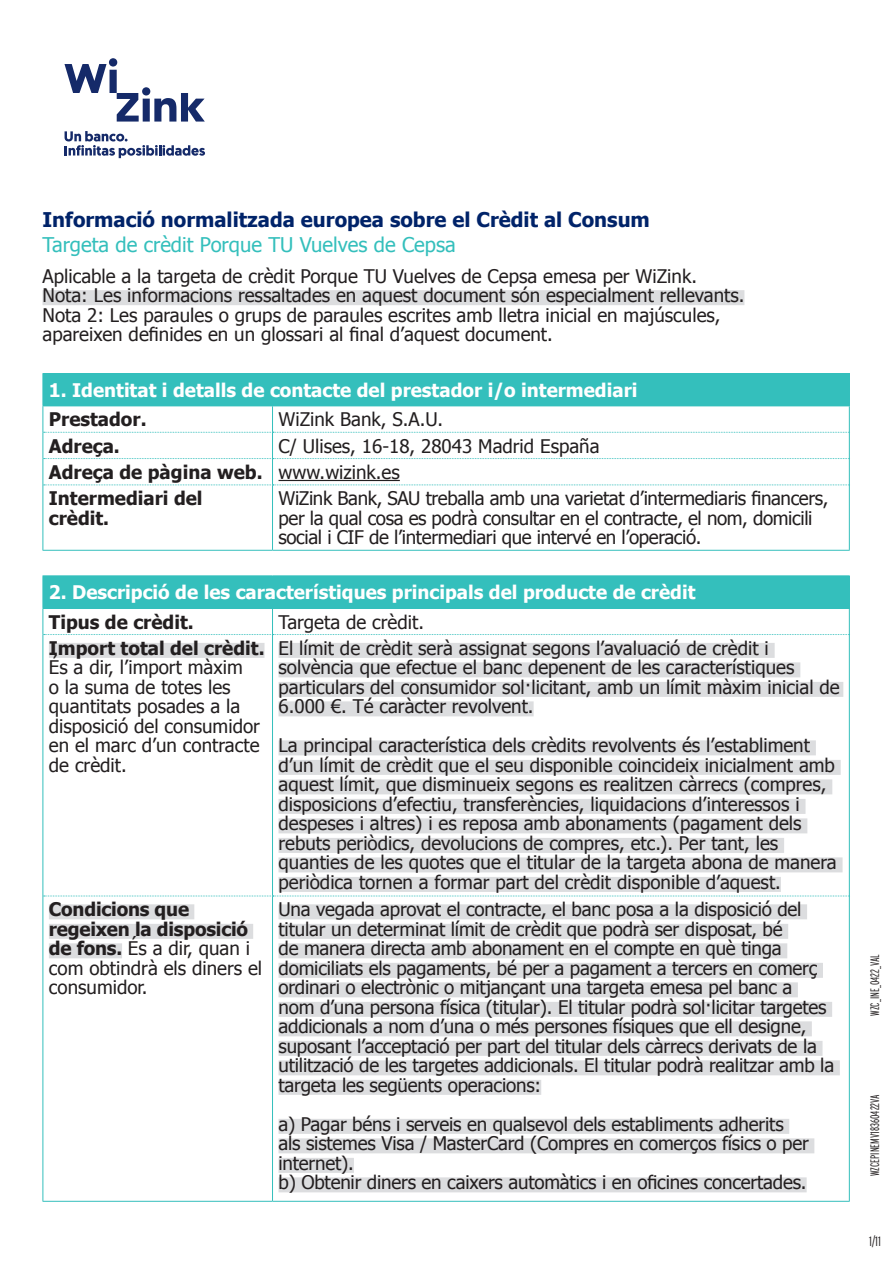
<style>
.page{position:relative;width:893px;height:1263px;background:#fff}
.page>*{position:absolute;margin:0;border:0;box-sizing:border-box;transform-origin:0 0}
.t1{font:700 20.25px "Tahoma";color:#002369}
.t2{font:20.25px "Tahoma";color:#34bfbc}
.t3{font:18.75px/19.5px "Tahoma";color:#231f20}
.t4{font:18.75px/19.5px "Tahoma";letter-spacing:-.02em;color:#231f20}
.t5{font:700 18.75px "Tahoma";color:#fff}
.t6{font:700 18.75px "Tahoma";color:#231f20}
.t7{font:300 extra-condensed 13.5px "Interstate";color:#231f20}
.t8{font:300 extra-condensed 12.3px "Interstate";color:#231f20}
.s1{font-weight:700}
</style>
<div class="page">
<div style="left:43px;top:290px;width:701px;height:15px;background:#dcdddf"></div>
<svg style="left:64px;top:58px;width:141px;height:64px"></svg>
<svg style="left:65px;top:131px;width:140px;height:27px"></svg>
<div style="left:43px;top:373px;width:806px;height:33px;background:#34bfbc"></div>
<hr style="left:273px;top:373px;width:577px;height:1px;background:#34bfbc">
<hr style="left:849px;top:374px;width:1px;height:31px;background:#34bfbc">
<hr style="left:273px;top:405px;width:577px;height:1px;background:#34bfbc">
<hr style="left:43px;top:485px;width:1px;height:65px;background:#34bfbc">
<hr style="left:849px;top:485px;width:1px;height:65px;background:#34bfbc">
<hr style="left:43px;top:550px;width:230px;height:1px;background:#34bfbc">
<hr style="left:273px;top:550px;width:577px;height:1px;background:#34bfbc">
<hr style="left:272px;top:485px;width:1px;height:65px;background:#34bfbc">
<svg style="left:43px;top:406px;width:807px;height:79px"></svg>
<hr style="left:279px;top:480px;width:121px;height:1px;background:#231f20">
<div style="left:43px;top:576px;width:806px;height:32px;background:#34bfbc"></div>
<hr style="left:43px;top:575px;width:230px;height:1px;background:#34bfbc">
<hr style="left:273px;top:575px;width:577px;height:1px;background:#34bfbc">
<hr style="left:849px;top:576px;width:1px;height:32px;background:#34bfbc">
<hr style="left:43px;top:608px;width:230px;height:1px;background:#34bfbc">
<hr style="left:273px;top:608px;width:577px;height:1px;background:#34bfbc">
<hr style="left:43px;top:634px;width:1px;height:262px;background:#34bfbc">
<hr style="left:849px;top:634px;width:1px;height:262px;background:#34bfbc">
<hr style="left:43px;top:896px;width:1px;height:305px;background:#34bfbc">
<hr style="left:849px;top:896px;width:1px;height:305px;background:#34bfbc">
<hr style="left:272px;top:635px;width:1px;height:261px;background:#34bfbc">
<hr style="left:272px;top:896px;width:1px;height:305px;background:#34bfbc">
<svg style="left:43px;top:609px;width:807px;height:26px"></svg>
<svg style="left:44px;top:896px;width:806px;height:1px"></svg>
<hr style="left:43px;top:1201px;width:230px;height:1px;background:#34bfbc">
<hr style="left:273px;top:1201px;width:577px;height:1px;background:#34bfbc">
<div style="left:49px;top:643px;width:216px;height:15px;background:#dcdddf"></div>
<div style="left:279px;top:643px;width:496px;height:15px;background:#dcdddf"></div>
<div style="left:279px;top:662px;width:521px;height:15px;background:#dcdddf"></div>
<div style="left:279px;top:682px;width:564px;height:15px;background:#dcdddf"></div>
<div style="left:279px;top:701px;width:255px;height:15px;background:#dcdddf"></div>
<div style="left:279px;top:740px;width:537px;height:15px;background:#dcdddf"></div>
<div style="left:279px;top:760px;width:562px;height:15px;background:#dcdddf"></div>
<div style="left:279px;top:779px;width:553px;height:15px;background:#dcdddf"></div>
<div style="left:279px;top:799px;width:526px;height:15px;background:#dcdddf"></div>
<div style="left:279px;top:818px;width:528px;height:15px;background:#dcdddf"></div>
<div style="left:279px;top:838px;width:505px;height:15px;background:#dcdddf"></div>
<div style="left:279px;top:857px;width:563px;height:15px;background:#dcdddf"></div>
<div style="left:279px;top:877px;width:502px;height:15px;background:#dcdddf"></div>
<div style="left:49px;top:904px;width:145px;height:15px;background:#dcdddf"></div>
<div style="left:49px;top:924px;width:204px;height:15px;background:#dcdddf"></div>
<div style="left:49px;top:943px;width:73px;height:15px;background:#dcdddf"></div>
<div style="left:279px;top:904px;width:528px;height:15px;background:#dcdddf"></div>
<div style="left:279px;top:924px;width:509px;height:15px;background:#dcdddf"></div>
<div style="left:279px;top:943px;width:508px;height:15px;background:#dcdddf"></div>
<div style="left:279px;top:963px;width:544px;height:15px;background:#dcdddf"></div>
<div style="left:279px;top:982px;width:519px;height:15px;background:#dcdddf"></div>
<div style="left:279px;top:1002px;width:553px;height:15px;background:#dcdddf"></div>
<div style="left:279px;top:1021px;width:533px;height:15px;background:#dcdddf"></div>
<div style="left:279px;top:1041px;width:543px;height:15px;background:#dcdddf"></div>
<div style="left:279px;top:1060px;width:561px;height:15px;background:#dcdddf"></div>
<div style="left:279px;top:1080px;width:262px;height:15px;background:#dcdddf"></div>
<div style="left:279px;top:1119px;width:510px;height:15px;background:#dcdddf"></div>
<div style="left:279px;top:1138px;width:535px;height:15px;background:#dcdddf"></div>
<div style="left:279px;top:1158px;width:75px;height:15px;background:#dcdddf"></div>
<div style="left:279px;top:1177px;width:528px;height:15px;background:#dcdddf"></div>
<p class="t1" style="left:43px;top:207px;width:609px">Informació normalitzada europea sobre el Crèdit al Consum</p>
<p class="t2" style="left:43px;top:231px;width:415px">Targeta de crèdit Porque TU Vuelves de Cepsa</p>
<p class="t3" style="left:43px;top:265px;width:703px">Aplicable a la targeta de crèdit Porque TU Vuelves de Cepsa emesa per WiZink.<br>Nota: Les informacions ressaltades en aquest document són especialment rellevants.<br>Nota 2: Les paraules o grups de paraules escrites amb lletra inicial en majúscules, apareixen definides en un glossari al final d’aquest document.</p>
<p class="t5" style="left:49px;top:378px;width:590px">1. Identitat i detalls de contacte del prestador i/o intermediari</p>
<p class="t6" style="left:49px;top:407px;width:99px">Prestador.</p>
<p class="t3" style="left:279px;top:409px;width:166px">WiZink Bank, S.A.U.</p>
<p class="t6" style="left:49px;top:434px;width:72px">Adreça.</p>
<p class="t3" style="left:49px;top:432px;width:552px;line-height:26.4px;text-indent:230px">C/ Ulises, 16-18, 28043 Madrid España<br><span class="s1">Adreça de pàgina web.</span> www.wizink.es<br><span class="s1">Intermediari del</span></p>
<p class="t6" style="left:49px;top:506px;width:62px">crèdit.</p>
<p class="t4" style="left:279px;top:488px;width:551px">WiZink Bank, SAU treballa amb una varietat d’intermediaris financers, per la qual cosa es podrà consultar en el contracte, el nom, domicili social i CIF de l’intermediari que intervé en l’operació.</p>
<p class="t5" style="left:49px;top:580px;width:648px">2. Descripció de les característiques principals del producte de crèdit</p>
<p class="t6" style="left:49px;top:610px;width:146px">Tipus de crèdit.</p>
<p class="t3" style="left:279px;top:611px;width:147px">Targeta de crèdit.</p>
<p class="t6" style="left:49px;top:636px;width:217px">Import total del crèdit.</p>
<p class="t3" style="left:49px;top:657px;width:213px">És a dir, l’import màxim<br>o la suma de totes les quantitats posades a la disposició del consumidor en el marc d’un contracte de crèdit.</p>
<p class="t3" style="left:279px;top:638px;width:563px">El límit de crèdit serà assignat segons l’avaluació de crèdit i solvència que efectue el banc depenent de les característiques particulars del consumidor sol·licitant, amb un límit màxim inicial de 6.000 €. Té caràcter revolvent.</p>
<p class="t3" style="left:279px;top:735px;width:560px">La principal característica dels crèdits revolvents és l’establiment d’un límit de crèdit que el seu disponible coincideix inicialment amb aquest límit, que disminueix segons es realitzen càrrecs (compres, disposicions d’efectiu, transferències, liquidacions d’interessos i despeses i altres) i es reposa amb abonaments (pagament dels rebuts periòdics, devolucions de compres, etc.). Per tant, les quanties de les quotes que el titular de la targeta abona de manera periòdica tornen a formar part del crèdit disponible d’aquest.</p>
<p class="t3" style="left:49px;top:899px;width:215px"><span class="s1">Condicions que regeixen la disposició de fons.</span> És a dir, quan i com obtindrà els diners el consumidor.</p>
<p class="t3" style="left:279px;top:899px;width:557px">Una vegada aprovat el contracte, el banc posa a la disposició del titular un determinat límit de crèdit que podrà ser disposat, bé<br>de manera directa amb abonament en el compte en què tinga domiciliats els pagaments, bé per a pagament a tercers en comerç ordinari o electrònic o mitjançant una targeta emesa pel banc a<br>nom d’una persona física (titular). El titular podrà sol·licitar targetes addicionals a nom d’una o més persones físiques que ell designe, suposant l’acceptació per part del titular dels càrrecs derivats de la utilització de les targetes addicionals. El titular podrà realitzar amb la targeta les següents operacions:</p>
<p class="t3" style="left:279px;top:1114px;width:532px">a) Pagar béns i serveis en qualsevol dels establiments adherits als sistemes Visa / MasterCard (Compres en comerços físics o per internet).<br>b) Obtenir diners en caixers automàtics i en oficines concertades.</p>
<p class="t8" style="left:868px;top:1016px;width:63px;rotate:-90deg">WZC_INE_0422_VAL</p>
<p class="t8" style="left:868px;top:1176px;width:83px;rotate:-90deg">WZCEPINEMV18360422VA</p>
<p class="t7" style="left:869px;top:1234px;width:13px">1/11</p>
</div>
